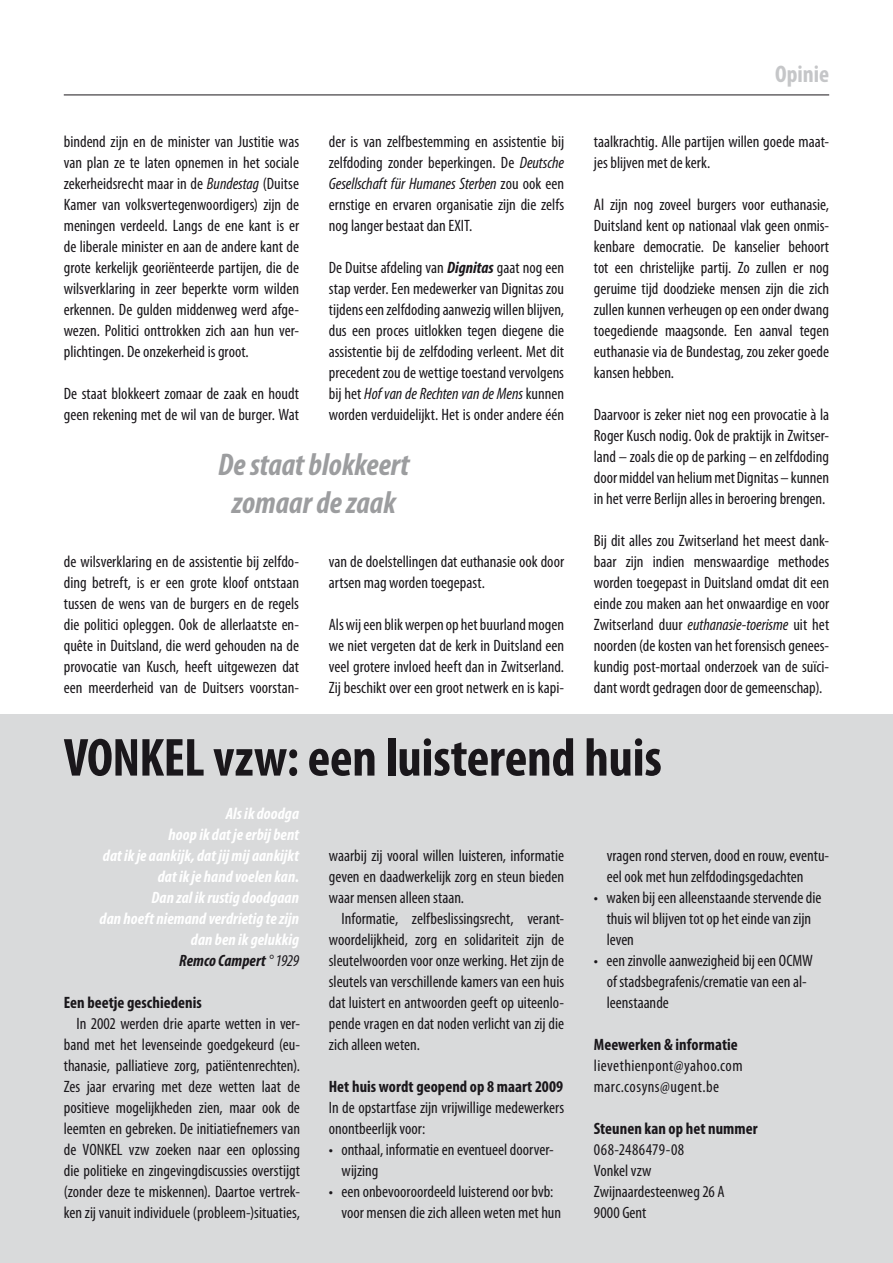
<style>
.page{position:relative;width:893px;height:1263px;background:#fff}
.page>*{position:absolute;margin:0;border:0;box-sizing:border-box;transform-origin:0 0}
.t1{font:700 condensed 54px "Myriad Pro";letter-spacing:-.005em;color:#1a171b}
.t2{font:italic 700 condensed 31.5px/37.8px "Myriad Pro";color:#9c9d9f;text-align:center}
.t3{font:700 condensed 24px "Myriad Pro";color:#c5c6c8}
.t4{font:condensed 16.5px/21px "Myriad Pro";color:#1a171b;text-align:justify}
.t5{font:italic 700 condensed 16.5px/21px "Myriad Pro";letter-spacing:.005em;color:#fff;text-align:right}
.t6{font:700 condensed 16.5px "Myriad Pro";letter-spacing:.005em;color:#1a171b}
.t7{font:condensed 16.5px/21px "Myriad Pro";letter-spacing:.025em;color:#1a171b}
.s1{font-style:italic}
.s2{font-weight:700;font-style:italic}
.s3{color:#1a171b}
.s4{font-weight:400;color:#1a171b}
</style>
<div class="page">
<div style="left:0;top:714px;width:893px;height:549px;background:#d9dadb"></div>
<hr style="left:64px;top:95px;width:765px;height:1px;background:#1a171b">
<p class="t4" style="left:64px;top:131px;width:237px">bindend zijn en de minister van Justitie was van plan ze te laten opnemen in het sociale zekerheidsrecht maar in de <span class="s1">Bundestag</span> (Duitse Kamer van volksvertegenwoordigers) zijn de meningen verdeeld. Langs de ene kant is er de liberale minister en aan de andere kant de grote kerkelijk georiënteerde partijen, die de wilsverklaring in zeer beperkte vorm wilden erkennen. De gulden middenweg werd afge&shy;wezen. Politici onttrokken zich aan hun ver&shy;plichtingen. De onzekerheid is groot.</p>
<p class="t4" style="left:64px;top:383px;width:237px">De staat blokkeert zomaar de zaak en houdt geen rekening met de wil van de burger. Wat</p>
<p class="t4" style="left:329px;top:131px;width:237px">der is van zelfbestemming en assistentie bij zelfdoding zonder beperkingen. De <span class="s1">Deutsche Gesellschaft für Humanes Sterben</span> zou ook een ernstige en ervaren organisatie zijn die zelfs nog langer bestaat dan EXIT.</p>
<p class="t4" style="left:329px;top:257px;width:237px">De Duitse afdeling van <span class="s2">Dignitas</span> gaat nog een stap verder. Een medewerker van Dignitas zou tijdens een zelfdoding aanwezig willen blijven, dus een proces uitlokken tegen diegene die assistentie bij de zelfdoding verleent. Met dit precedent zou de wettige toestand vervolgens bij het <span class="s1">Hof van de Rechten van de Mens</span> kunnen worden verduidelijkt. Het is onder andere één</p>
<h2 class="t2" style="left:218px;top:445px;width:193px">De staat blokkeert zomaar de zaak</h2>
<p class="t4" style="left:64px;top:551px;width:237px">de wilsverklaring en de assistentie bij zelfdo&shy;ding betreft, is er een grote kloof ontstaan tussen de wens van de burgers en de regels die politici opleggen. Ook de allerlaatste en&shy;quête in Duitsland, die werd gehouden na de provocatie van Kusch, heeft uitgewezen dat een meerderheid van de Duitsers voorstan-</p>
<p class="t4" style="left:329px;top:551px;width:237px">van de doelstellingen dat euthanasie ook door artsen mag worden toegepast.</p>
<p class="t4" style="left:329px;top:614px;width:237px">Als wij een blik werpen op het buurland mogen we niet vergeten dat de kerk in Duitsland een veel grotere invloed heeft dan in Zwitserland.<br>Zij beschikt over een groot netwerk en is kapi-</p>
<h3 class="t3" style="left:775px;top:59px;width:55px">Opinie</h3>
<p class="t4" style="left:594px;top:131px;width:237px">taalkrachtig. Alle partijen willen goede maat&shy;jes blijven met de kerk.</p>
<p class="t4" style="left:594px;top:194px;width:237px">Al zijn nog zoveel burgers voor euthanasie, Duitsland kent op nationaal vlak geen onmis&shy;kenbare democratie. De kanselier behoort tot een christelijke partij. Zo zullen er nog geruime tijd doodzieke mensen zijn die zich zullen kunnen verheugen op een onder dwang toegediende maagsonde. Een aanval tegen euthanasie via de Bundestag, zou zeker goede kansen hebben.</p>
<p class="t4" style="left:594px;top:404px;width:237px">Daarvoor is zeker niet nog een provocatie à la Roger Kusch nodig. Ook de praktijk in Zwitser&shy;land – zoals die op de parking – en zelfdoding door middel van helium met Dignitas – kunnen in het verre Berlijn alles in beroering brengen.</p>
<p class="t4" style="left:594px;top:530px;width:237px">Bij dit alles zou Zwitserland het meest dank&shy;baar zijn indien menswaardige methodes worden toegepast in Duitsland omdat dit een einde zou maken aan het onwaardige en voor Zwitserland duur <span class="s1">euthanasie-toerisme</span> uit het noorden (de kosten van het forensisch genees&shy;kundig post-mortaal onderzoek van de suïci&shy;dant wordt gedragen door de gemeenschap).</p>
<h1 class="t1" style="left:64px;top:724px;width:600px">VONKEL vzw: een luisterend huis</h1>
<p class="t5" style="left:100px;top:803px;width:201px">Als ik doodga<br>hoop ik dat je erbij bent<br>dat ik je aankijk, dat jij mij aankijkt dat ik je hand voelen kan.<br>Dan zal ik rustig doodgaan<br>dan hoeft niemand verdrietig te zijn dan ben ik gelukkig<br><span class="s3">Remco Campert</span> <span class="s4">° 1929</span></p>
<p class="t4" style="left:329px;top:845px;width:237px">waarbij zij vooral willen luisteren, informatie geven en daadwerkelijk zorg en steun bieden waar mensen alleen staan.</p>
<p class="t4" style="left:329px;top:908px;width:237px;text-indent:13px">Informatie, zelfbeslissingsrecht, verant&shy;woordelijkheid, zorg en solidariteit zijn de sleutelwoorden voor onze werking. Het zijn de sleutels van verschillende kamers van een huis dat luistert en antwoorden geeft op uiteenlo&shy;pende vragen en dat noden verlicht van zij die zich alleen weten.</p>
<p class="t6" style="left:329px;top:1076px;width:236px">Het huis wordt geopend op 8 maart 2009</p>
<p class="t4" style="left:329px;top:1097px;width:237px">In de opstartfase zijn vrijwillige medewerkers onontbeerlijk voor:</p>
<p class="t4" style="left:342px;top:1139px;width:213px;text-indent:-13px">• onthaal, informatie en eventueel doorver&shy;wijzing</p>
<p class="t4" style="left:342px;top:1181px;width:221px;text-indent:-13px">• een onbevooroordeeld luisterend oor bvb: voor mensen die zich alleen weten met hun</p>
<p class="t4" style="left:607px;top:845px;width:224px">vragen rond sterven, dood en rouw, eventu&shy;eel ook met hun zelfdodingsgedachten</p>
<p class="t4" style="left:607px;top:887px;width:216px;text-align:left;text-indent:-13px">• waken bij een alleenstaande stervende die thuis wil blijven tot op het einde van zijn leven</p>
<p class="t4" style="left:607px;top:950px;width:208px;text-align:left;text-indent:-13px">• een zinvolle aanwezigheid bij een OCMW of stadsbegrafenis/crematie van een al&shy;leenstaande</p>
<p class="t6" style="left:594px;top:1034px;width:145px">Meewerken &amp; informatie</p>
<p class="t7" style="left:594px;top:1055px;width:150px">lievethienpont@yahoo.com marc.cosyns@ugent.be</p>
<p class="t6" style="left:594px;top:1118px;width:165px">Steunen kan op het nummer</p>
<p class="t4" style="left:594px;top:1139px;width:132px;text-align:left">068-2486479-08<br>Vonkel vzw<br>Zwijnaardesteenweg 26 A<br>9000 Gent</p>
<p class="t6" style="left:64px;top:992px;width:140px">Een beetje geschiedenis</p>
<p class="t4" style="left:64px;top:1013px;width:238px;text-indent:13px">In 2002 werden drie aparte wetten in ver&shy;band met het levenseinde goedgekeurd (eu&shy;thanasie, palliatieve zorg, patiëntenrechten).<br>Zes jaar ervaring met deze wetten laat de positieve mogelijkheden zien, maar ook de leemten en gebreken. De initiatiefnemers van de VONKEL vzw zoeken naar een oplossing die politieke en zingevingdiscussies overstijgt (zonder deze te miskennen). Daartoe vertrek&shy;ken zij vanuit individuele (probleem-)situaties,</p>
</div>
